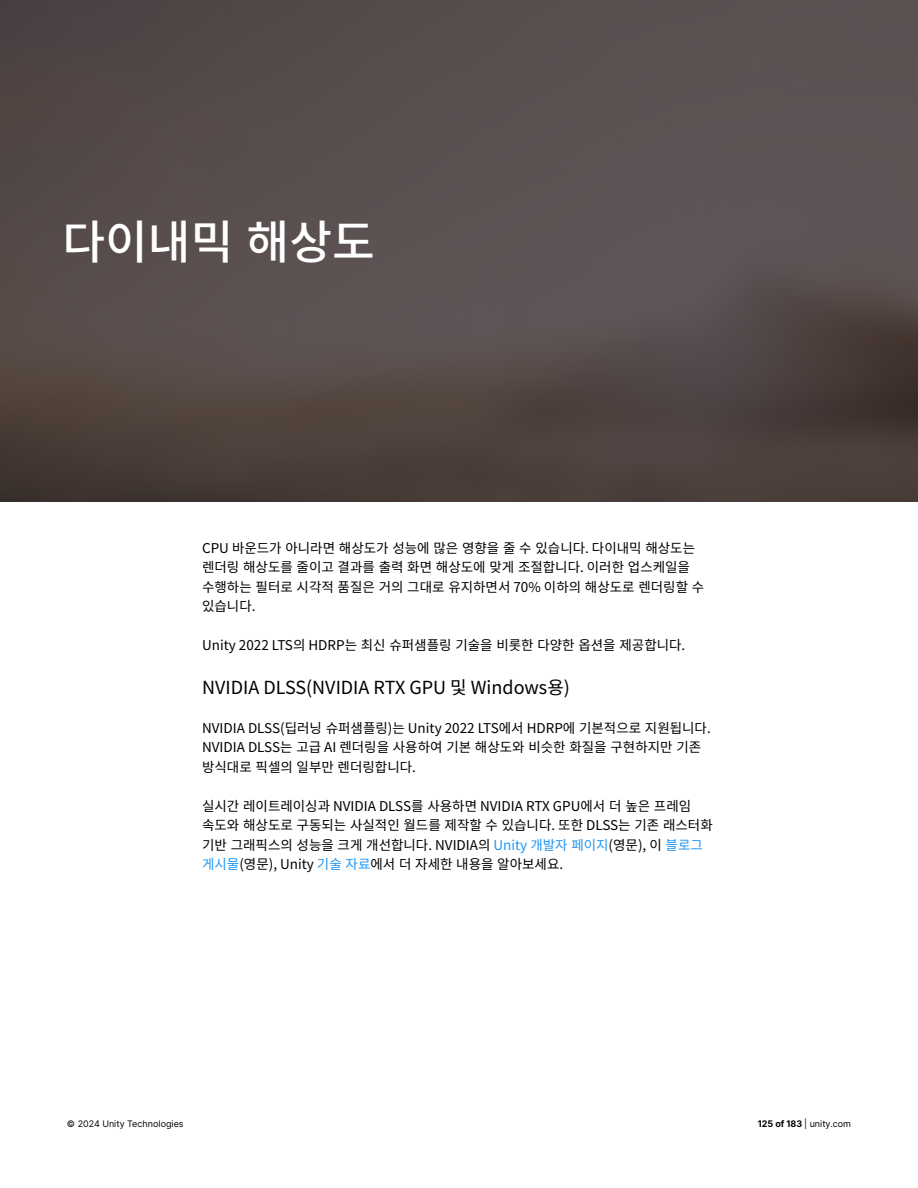
<style>
.page{position:relative;width:918px;height:1188px;background:#fff}
.page>*{position:absolute;margin:0;border:0;box-sizing:border-box;transform-origin:0 0}
.t1{font:500 46.5px "Noto Sans CJ Kkr";color:#fff}
.t2{font:18px "Noto Sans CJ Kkr";color:#000}
.t3{font:13.5px/19.5px "Noto Sans CJ Kkr";color:#000}
.t4{font:9px "Inter";color:#000}
.s1{color:#2196f3}
.s2{font-weight:700}
</style>
<div class="page">
<svg style="left:0;top:0;width:918px;height:501px;background:#554a49"></svg>
<h1 class="t1" style="left:62px;top:216px;width:314px">다이내믹 해상도</h1>
<p class="t3" style="left:202px;top:539px;width:504px">CPU 바운드가 아니라면 해상도가 성능에 많은 영향을 줄 수 있습니다. 다이내믹 해상도는 렌더링 해상도를 줄이고 결과를 출력 화면 해상도에 맞게 조절합니다. 이러한 업스케일을 수행하는 필터로 시각적 품질은 거의 그대로 유지하면서 70% 이하의 해상도로 렌더링할 수 있습니다.</p>
<p class="t3" style="left:202px;top:636px;width:483px">Unity 2022 LTS의 HDRP는 최신 슈퍼샘플링 기술을 비롯한 다양한 옵션을 제공합니다.</p>
<h2 class="t2" style="left:202px;top:677px;width:369px">NVIDIA DLSS(NVIDIA RTX GPU 및 Windows용)</h2>
<p class="t3" style="left:202px;top:719px;width:508px">NVIDIA DLSS(딥러닝 슈퍼샘플링)는 Unity 2022 LTS에서 HDRP에 기본적으로 지원됩니다.<br>NVIDIA DLSS는 고급 AI 렌더링을 사용하여 기본 해상도와 비슷한 화질을 구현하지만 기존 방식대로 픽셀의 일부만 렌더링합니다.</p>
<p class="t3" style="left:202px;top:797px;width:512px">실시간 레이트레이싱과 NVIDIA DLSS를 사용하면 NVIDIA RTX GPU에서 더 높은 프레임 속도와 해상도로 구동되는 사실적인 월드를 제작할 수 있습니다. 또한 DLSS는 기존 래스터화 기반 그래픽스의 성능을 크게 개선합니다. NVIDIA의 <span class="s1">Unity 개발자 페이지</span>(영문), 이 <span class="s1">블로그 게시물</span>(영문), Unity <span class="s1">기술 자료</span>에서 더 자세한 내용을 알아보세요.</p>
<p class="t4" style="left:67px;top:1117px;width:118px">© 2024 Unity Technologies</p>
<p class="t4" style="left:758px;top:1117px;width:95px"><span class="s2">125 of 183</span> | unity.com</p>
</div>
